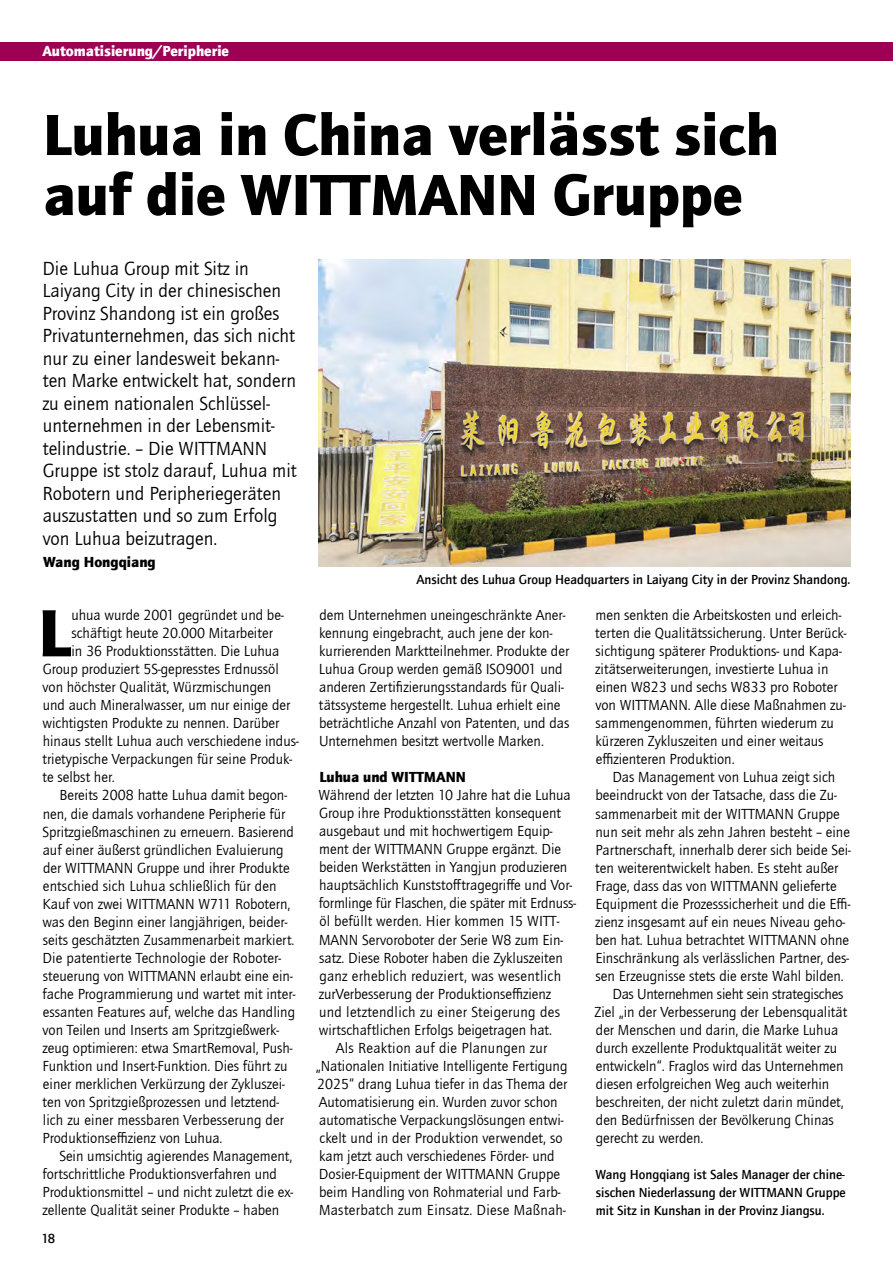
<style>
.page{position:relative;width:893px;height:1263px;background:#fff}
.page>*{position:absolute;margin:0;border:0;box-sizing:border-box;transform-origin:0 0}
.t1{font:900 69px "Quay Sans ITC Com";color:#000}
.t2{font:900 60px/60px "Quay Sans ITC Com";color:#000}
.t3{font:19.5px/22.5px "Quay Sans ITC Com";color:#000}
.t4{font:15px/18px "Quay Sans ITC Com";color:#000}
.t5{font:15px "Quay Sans ITC Com";letter-spacing:.02em;color:#000}
.t6{font:900 15px "Quay Sans ITC Com";color:#000}
.t7{font:900 15px "Quay Sans ITC Com";color:#fff}
.t8{font:500 13.5px/18px "Quay Sans ITC Com";color:#000;text-align:justify}
</style>
<div class="page">
<div style="left:0;top:43px;width:893px;height:18px;background:#9e0054"></div>
<img style="left:319px;top:260px;width:531px;height:306px">
<p class="t7" style="left:42px;top:41px;width:188px">Automatisierung/Peripherie</p>
<h2 class="t2" style="left:43px;top:103px;width:737px">Luhua in China verlässt sich auf die WITTMANN Gruppe</h2>
<p class="t3" style="left:42px;top:257px;width:256px">Die Luhua Group mit Sitz in<br>Laiyang City in der chinesischen<br>Provinz Shandong ist ein großes<br>Privatunternehmen, das sich nicht nur zu einer landesweit bekann&shy;ten Marke entwickelt hat, sondern zu einem nationalen Schlüssel&shy;unternehmen in der Lebensmit&shy;telindustrie. – Die WITTMANN<br>Gruppe ist stolz darauf, Luhua mit<br>Robotern und Peripheriegeräten auszustatten und so zum Erfolg von Luhua beizutragen.</p>
<p class="t6" style="left:43px;top:552px;width:114px">Wang Hongqiang</p>
<h1 class="t1" style="left:38px;top:588px;width:34px">L</h1>
<p class="t4" style="left:71px;top:606px;width:214px">uhua wurde 2001 gegründet und be-</p>
<p class="t4" style="left:71px;top:624px;width:203px">schäftigt heute 20.000 Mitarbeiter</p>
<p class="t4" style="left:71px;top:642px;width:210px">in 36 Produktionsstätten. Die Luhua</p>
<p class="t4" style="left:43px;top:660px;width:238px">Group produziert 5S-gepresstes Erdnussöl</p>
<p class="t4" style="left:43px;top:678px;width:230px">von höchster Qualität, Würzmischungen</p>
<p class="t4" style="left:43px;top:696px;width:249px">und auch Mineralwasser, um nur einige der</p>
<p class="t4" style="left:42px;top:714px;width:238px">wichtigsten Produkte zu nennen. Darüber</p>
<p class="t4" style="left:43px;top:732px;width:257px">hinaus stellt Luhua auch verschiedene indus-</p>
<p class="t4" style="left:42px;top:750px;width:251px">trietypische Verpackungen für seine Produk-</p>
<p class="t4" style="left:42px;top:768px;width:74px">te selbst her.</p>
<p class="t4" style="left:60px;top:786px;width:229px">Bereits 2008 hatte Luhua damit begon-</p>
<p class="t4" style="left:43px;top:804px;width:244px">nen, die damals vorhandene Peripherie für</p>
<p class="t4" style="left:42px;top:822px;width:253px">Spritzgießmaschinen zu erneuern. Basierend</p>
<p class="t4" style="left:43px;top:840px;width:242px">auf einer äußerst gründlichen Evaluierung</p>
<p class="t4" style="left:43px;top:858px;width:248px">der WITTMANN Gruppe und ihrer Produkte</p>
<p class="t4" style="left:43px;top:876px;width:235px">entschied sich Luhua schließlich für den</p>
<p class="t4" style="left:43px;top:894px;width:249px">Kauf von zwei WITTMANN W711 Robotern,</p>
<p class="t4" style="left:42px;top:912px;width:246px">was den Beginn einer langjährigen, beider-</p>
<p class="t4" style="left:43px;top:930px;width:253px">seits geschätzten Zusammenarbeit markiert.</p>
<p class="t4" style="left:43px;top:948px;width:240px">Die patentierte Technologie der Roboter-</p>
<p class="t4" style="left:43px;top:967px;width:251px">steuerung von WITTMANN erlaubt eine ein-</p>
<p class="t4" style="left:42px;top:985px;width:254px">fache Programmierung und wartet mit inter-</p>
<p class="t4" style="left:43px;top:1003px;width:254px">essanten Features auf, welche das Handling</p>
<p class="t4" style="left:43px;top:1021px;width:238px">von Teilen und Inserts am Spritzgießwerk-</p>
<p class="t4" style="left:42px;top:1039px;width:252px">zeug optimieren: etwa SmartRemoval, Push-</p>
<p class="t4" style="left:43px;top:1057px;width:247px">Funktion und Insert-Funktion. Dies führt zu</p>
<p class="t4" style="left:43px;top:1075px;width:243px">einer merklichen Verkürzung der Zykluszei-</p>
<p class="t4" style="left:43px;top:1093px;width:238px">ten von Spritzgießprozessen und letztend-</p>
<p class="t4" style="left:43px;top:1111px;width:243px">lich zu einer messbaren Verbesserung der</p>
<p class="t4" style="left:43px;top:1129px;width:181px">Produktionseffizienz von Luhua.</p>
<p class="t4" style="left:59px;top:1147px;width:234px">Sein umsichtig agierendes Management,</p>
<p class="t4" style="left:43px;top:1165px;width:236px">fortschrittliche Produktionsverfahren und</p>
<p class="t4" style="left:43px;top:1183px;width:252px">Produktionsmittel – und nicht zuletzt die ex-</p>
<p class="t4" style="left:42px;top:1201px;width:238px">zellente Qualität seiner Produkte – haben</p>
<p class="t8" style="left:41px;top:1229px;width:15px">18</p>
<p class="t8" style="left:416px;top:571px;width:436px">Ansicht des Luhua Group Headquarters in Laiyang City in der Provinz Shandong.</p>
<p class="t4" style="left:319px;top:606px;width:252px">dem Unternehmen uneingeschränkte Aner&shy;kennung eingebracht, auch jene der kon&shy;kurrierenden Marktteilnehmer. Produkte der Luhua Group werden gemäß ISO9001 und anderen Zertifizierungsstandards für Quali&shy;tätssysteme hergestellt. Luhua erhielt eine beträchtliche Anzahl von Patenten, und das Unternehmen besitzt wertvolle Marken.</p>
<p class="t6" style="left:319px;top:767px;width:148px">Luhua und WITTMANN</p>
<p class="t4" style="left:319px;top:786px;width:254px">Während der letzten 10 Jahre hat die Luhua</p>
<p class="t4" style="left:319px;top:804px;width:243px">Group ihre Produktionsstätten konsequent</p>
<p class="t4" style="left:319px;top:822px;width:235px">ausgebaut und mit hochwertigem Equip-</p>
<p class="t4" style="left:319px;top:840px;width:243px">ment der WITTMANN Gruppe ergänzt. Die</p>
<p class="t4" style="left:319px;top:858px;width:250px">beiden Werkstätten in Yangjun produzieren</p>
<p class="t4" style="left:319px;top:876px;width:255px">hauptsächlich Kunststofftragegriffe und Vor-</p>
<p class="t4" style="left:319px;top:894px;width:259px">formlinge für Flaschen, die später mit Erdnuss-</p>
<p class="t4" style="left:319px;top:912px;width:242px">öl befüllt werden. Hier kommen 15 WITT-</p>
<p class="t4" style="left:319px;top:930px;width:246px">MANN Servoroboter der Serie W8 zum Ein-</p>
<p class="t4" style="left:319px;top:948px;width:245px">satz. Diese Roboter haben die Zykluszeiten</p>
<p class="t5" style="left:319px;top:967px;width:243px">ganz erheblich reduziert, was wesentlich</p>
<p class="t4" style="left:319px;top:984px;width:234px">zurVerbesserung der Produktionseffizienz</p>
<p class="t5" style="left:319px;top:1003px;width:242px">und letztendlich zu einer Steigerung des</p>
<p class="t4" style="left:319px;top:1020px;width:235px">wirtschaftlichen Erfolgs beigetragen hat.</p>
<p class="t5" style="left:336px;top:1039px;width:213px">Als Reaktion auf die Planungen zur</p>
<p class="t4" style="left:316px;top:1056px;width:253px">„Nationalen Initiative Intelligente Fertigung</p>
<p class="t4" style="left:317px;top:1074px;width:252px">2025“ drang Luhua tiefer in das Thema der</p>
<p class="t4" style="left:319px;top:1092px;width:240px">Automatisierung ein. Wurden zuvor schon</p>
<p class="t4" style="left:319px;top:1111px;width:246px">automatische Verpackungslösungen entwi-</p>
<p class="t4" style="left:319px;top:1129px;width:245px">ckelt und in der Produktion verwendet, so</p>
<p class="t4" style="left:319px;top:1147px;width:237px">kam jetzt auch verschiedenes Förder- und</p>
<p class="t4" style="left:319px;top:1165px;width:243px">Dosier-Equipment der WITTMANN Gruppe</p>
<p class="t4" style="left:319px;top:1183px;width:243px">beim Handling von Rohmaterial und Farb-</p>
<p class="t5" style="left:319px;top:1201px;width:248px">Masterbatch zum Einsatz. Diese Maßnah-</p>
<p class="t4" style="left:595px;top:606px;width:253px">men senkten die Arbeitskosten und erleich&shy;terten die Qualitätssicherung. Unter Berück&shy;sichtigung späterer Produktions- und Kapa&shy;zitätserweiterungen, investierte Luhua in einen W823 und sechs W833 pro Roboter von WITTMANN. Alle diese Maßnahmen zu&shy;sammengenommen, führten wiederum zu kürzeren Zykluszeiten und einer weitaus effizienteren Produktion.</p>
<p class="t4" style="left:612px;top:768px;width:224px">Das Management von Luhua zeigt sich</p>
<p class="t4" style="left:596px;top:786px;width:243px">beeindruckt von der Tatsache, dass die Zu-</p>
<p class="t4" style="left:596px;top:804px;width:246px">sammenarbeit mit der WITTMANN Gruppe</p>
<p class="t4" style="left:596px;top:822px;width:256px">nun seit mehr als zehn Jahren besteht – eine</p>
<p class="t4" style="left:595px;top:840px;width:257px">Partnerschaft, innerhalb derer sich beide Sei-</p>
<p class="t4" style="left:595px;top:858px;width:245px">ten weiterentwickelt haben. Es steht außer</p>
<p class="t4" style="left:595px;top:876px;width:243px">Frage, dass das von WITTMANN gelieferte</p>
<p class="t4" style="left:595px;top:894px;width:256px">Equipment die Prozesssicherheit und die Effi-</p>
<p class="t4" style="left:595px;top:912px;width:251px">zienz insgesamt auf ein neues Niveau geho-</p>
<p class="t4" style="left:596px;top:930px;width:255px">ben hat. Luhua betrachtet WITTMANN ohne</p>
<p class="t4" style="left:595px;top:948px;width:255px">Einschränkung als verlässlichen Partner, des-</p>
<p class="t4" style="left:596px;top:967px;width:250px">sen Erzeugnisse stets die erste Wahl bilden.</p>
<p class="t4" style="left:612px;top:985px;width:233px">Das Unternehmen sieht sein strategisches</p>
<p class="t4" style="left:595px;top:1003px;width:254px">Ziel „in der Verbesserung der Lebensqualität</p>
<p class="t4" style="left:596px;top:1021px;width:244px">der Menschen und darin, die Marke Luhua</p>
<p class="t4" style="left:596px;top:1039px;width:243px">durch exzellente Produktqualität weiter zu</p>
<p class="t4" style="left:596px;top:1057px;width:249px">entwickeln“. Fraglos wird das Unternehmen</p>
<p class="t4" style="left:596px;top:1075px;width:235px">diesen erfolgreichen Weg auch weiterhin</p>
<p class="t4" style="left:596px;top:1093px;width:250px">beschreiten, der nicht zuletzt darin mündet,</p>
<p class="t4" style="left:596px;top:1111px;width:240px">den Bedürfnissen der Bevölkerung Chinas</p>
<p class="t4" style="left:596px;top:1129px;width:109px">gerecht zu werden.</p>
<p class="t8" style="left:595px;top:1165px;width:252px">Wang Hongqiang ist Sales Manager der chine&shy;sischen Niederlassung der WITTMANN Gruppe mit Sitz in Kunshan in der Provinz Jiangsu.</p>
</div>
